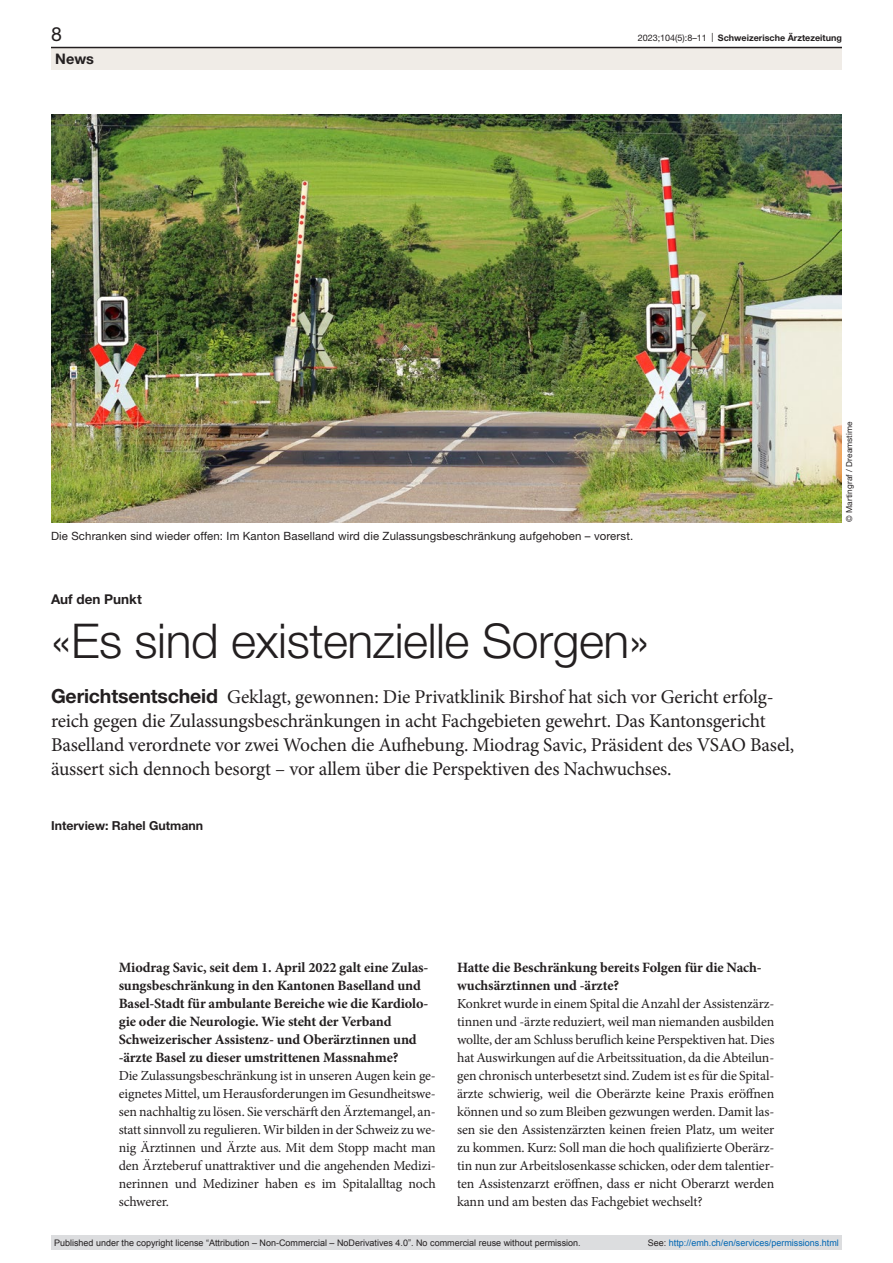
<style>
.page{position:relative;width:893px;height:1263px;background:#fff}
.page>*{position:absolute;margin:0;border:0;box-sizing:border-box;transform-origin:0 0}
.article-title-L32{font:300 48px "Helvetica Neue LT Pro";letter-spacing:-.01em;color:#231f20}
.lead{font:19.5px/24px "Minion Pro";letter-spacing:-.01em;color:#231f20}
.t1{font:19.5px "Helvetica Neue LT Pro";color:#231f20}
.t2{font:700 14.55px "Helvetica Neue LT Pro";color:#231f20}
.interview-question{font:700 14.25px/18px "Minion Pro";letter-spacing:-.01em;color:#231f20}
.interview-answer{font:13.8px/18px "Minion Pro";letter-spacing:-.01em;color:#231f20;text-align:justify}
.pre-heading{font:700 13.5px "Helvetica Neue LT Pro";color:#231f20}
.authors{font:700 12.3px "Helvetica Neue LT Pro";color:#231f20}
.figure-caption{font:11.4px "Helvetica Neue LT Pro";letter-spacing:.01em;color:#231f20}
.t3{font:9px "Arial";color:#231f20}
.t4{font:9px "Arial";color:#0066b3}
.t5{font:700 9px "Helvetica Neue LT Pro";color:#231f20}
.credits{font:8.25px "Helvetica Neue LT Pro";letter-spacing:.01em;color:#231f20}
.s1{font-weight:400}
.s2{font-family:"Helvetica Neue LT Pro";font-weight:700}
.s3{color:#231f20}
</style>
<div class="page">
<img style="left:51px;top:115px;width:791px;height:407px">
<div style="left:51px;top:48px;width:791px;height:22px;background:#f0ece7"></div>
<hr style="left:51px;top:47px;width:791px;height:1px;background:#231f20">
<div style="left:51px;top:1235px;width:791px;height:15px;background:#dcdddf"></div>
<h2 class="t1" style="left:51px;top:22px;width:12px">8</h2>
<p class="t5" style="left:638px;top:32px;width:206px"><span class="s1">2023;104(5):8–11 |</span> Schweizerische Ärztezeitung</p>
<p class="t2" style="left:55px;top:49px;width:40px">News</p>
<p class="figure-caption" style="left:51px;top:529px;width:584px">Die Schranken sind wieder offen: Im Kanton Baselland wird die Zulassungsbeschränkung aufgehoben – vorerst.</p>
<p class="pre-heading" style="left:51px;top:590px;width:92px">Auf den Punkt</p>
<p class="article-title-L32" style="left:51px;top:612px;width:600px">«Es sind existenzielle Sorgen»</p>
<p class="lead" style="left:51px;top:685px;width:745px"><span class="s2">Gerichtsentscheid</span> Geklagt, gewonnen: Die Privatklinik Birshof hat sich vor Gericht erfolg&shy;reich gegen die Zulassungsbeschränkungen in acht Fachgebieten gewehrt. Das Kantonsgericht Baselland verordnete vor zwei Wochen die Aufhebung. Miodrag Savic, Präsident des VSAO Basel, äussert sich dennoch besorgt – vor allem über die Perspektiven des Nachwuchses.</p>
<p class="authors" style="left:51px;top:818px;width:154px">Interview: Rahel Gutmann</p>
<p class="credits" style="left:844px;top:522px;width:102px;rotate:-90deg">© Martingraf / Dreamstime</p>
<p class="interview-question" style="left:119px;top:958px;width:311px">Miodrag Savic, seit dem 1. April 2022 galt eine Zulas&shy;sungsbeschränkung in den Kantonen Baselland und Basel-Stadt für ambulante Bereiche wie die Kardiolo&shy;gie oder die Neurologie. Wie steht der Verband Schweizerischer Assistenz- und Oberärztinnen und -ärzte Basel zu dieser umstrittenen Massnahme?</p>
<p class="interview-answer" style="left:119px;top:1067px;width:319px">Die Zulassungsbeschränkung ist in unseren Augen kein ge&shy;eignetes Mittel, um Herausforderungen im Gesundheitswe&shy;sen nachhaltig zu lösen. Sie verschärft den Ärztemangel, an&shy;statt sinnvoll zu regulieren. Wir bilden in der Schweiz zu we&shy;nig Ärztinnen und Ärzte aus. Mit dem Stopp macht man den Ärzteberuf unattraktiver und die angehenden Medizi&shy;nerinnen und Mediziner haben es im Spitalalltag noch schwerer.</p>
<p class="interview-question" style="left:457px;top:958px;width:306px">Hatte die Beschränkung bereits Folgen für die Nach&shy;wuchsärztinnen und -ärzte?</p>
<p class="interview-answer" style="left:457px;top:995px;width:319px">Konkret wurde in einem Spital die Anzahl der Assistenzärz&shy;tinnen und -ärzte reduziert, weil man niemanden ausbilden wollte, der am Schluss beruflich keine Perspektiven hat. Dies hat Auswirkungen auf die Arbeitssituation, da die Abteilun&shy;gen chronisch unterbesetzt sind. Zudem ist es für die Spital&shy;ärzte schwierig, weil die Oberärzte keine Praxis eröffnen können und so zum Bleiben gezwungen werden. Damit las&shy;sen sie den Assistenzärzten keinen freien Platz, um weiter zu kommen. Kurz: Soll man die hoch qualifizierte Oberärz&shy;tin nun zur Arbeitslosenkasse schicken, oder dem talentier&shy;ten Assistenzarzt eröffnen, dass er nicht Oberarzt werden kann und am besten das Fachgebiet wechselt?</p>
<p class="t3" style="left:54px;top:1237px;width:528px">Published under the copyright license “Attribution – Non-Commercial – NoDerivatives 4.0”. No commercial reuse without permission.</p>
<p class="t4" style="left:648px;top:1237px;width:193px"><span class="s3">See:</span> http://emh.ch/en/services/permissions.html</p>
</div>
